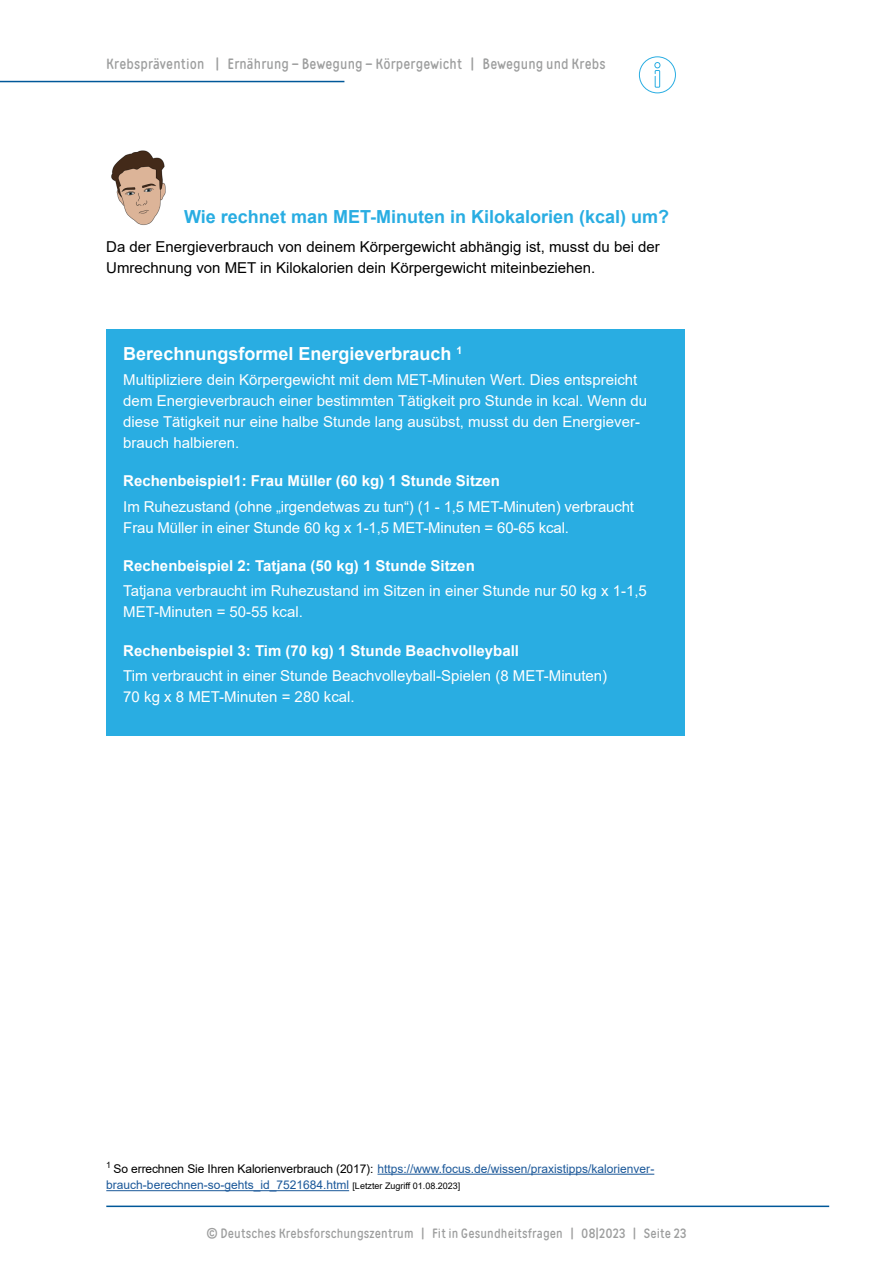
<style>
.page{position:relative;width:893px;height:1263px;background:#fff}
.page>*{position:absolute;margin:0;border:0;box-sizing:border-box;transform-origin:0 0}
.t1{font:700 18px "Arial";color:#29ade2}
.t2{font:700 18px "Arial";color:#fff}
.t3{font:15px/21px "Arial";color:#fff}
.t4{font:700 15px "Arial";color:#fff}
.t5{font:15px/21px "Arial";color:#000}
.t6{font:15px "Matias";letter-spacing:.01em;color:#9d9e9e}
.t7{font:13.5px "Matias";letter-spacing:.01em;color:#9d9e9e}
.t8{font:12px/16.5px "Arial";color:#1b5899}
.s1{color:#000}
.s2{font-size:9px;color:#000}
</style>
<div class="page">
<hr style="left:106px;top:1205px;width:723px;height:2px;background:#005899">
<hr style="left:0;top:81px;width:344px;height:1px;background:#005899">
<hr style="left:377px;top:1174px;width:277px;height:1px;background:#1b5899">
<hr style="left:106px;top:1190px;width:243px;height:1px;background:#1b5899">
<div style="left:639px;top:56px;width:37px;height:37px;background:#fff;border:1px solid #29ade2;border-radius:50%"></div>
<svg style="left:654px;top:62px;width:7px;height:26px"></svg>
<div style="left:106px;top:330px;width:579px;height:406px;background:#29ade2"></div>
<img style="left:111px;top:150px;width:55px;height:75px">
<p class="t6" style="left:106px;top:55px;width:501px">Krebsprävention | Ernährung – Bewegung – Körpergewicht | Bewegung und Krebs</p>
<p class="t1" style="left:184px;top:204px;width:486px">Wie rechnet man MET-Minuten in Kilokalorien (kcal) um?</p>
<p class="t5" style="left:106px;top:237px;width:555px">Da der Energieverbrauch von deinem Körpergewicht abhängig ist, musst du bei der<br>Umrechnung von MET in Kilokalorien dein Körpergewicht miteinbeziehen.</p>
<p class="t2" style="left:123px;top:341px;width:340px">Berechnungsformel Energieverbrauch <sup>1</sup></p>
<p class="t3" style="left:123px;top:369px;width:525px">Multipliziere dein Körpergewicht mit dem MET-Minuten Wert. Dies entspreicht dem Energieverbrauch einer bestimmten Tätigkeit pro Stunde in kcal. Wenn du diese Tätigkeit nur eine halbe Stunde lang ausübst, musst du den Energiever&shy;brauch halbieren.</p>
<p class="t4" style="left:123px;top:471px;width:378px">Rechenbeispiel1: Frau Müller (60 kg) 1 Stunde Sitzen</p>
<p class="t3" style="left:123px;top:496px;width:512px">Im Ruhezustand (ohne „irgendetwas zu tun“) (1 - 1,5 MET-Minuten) verbraucht<br>Frau Müller in einer Stunde 60 kg x 1-1,5 MET-Minuten = 60-65 kcal.</p>
<p class="t4" style="left:123px;top:555px;width:353px">Rechenbeispiel 2: Tatjana (50 kg) 1 Stunde Sitzen</p>
<p class="t3" style="left:123px;top:581px;width:525px">Tatjana verbraucht im Ruhezustand im Sitzen in einer Stunde nur 50 kg x 1-1,5<br>MET-Minuten = 50-55 kcal.</p>
<p class="t4" style="left:123px;top:640px;width:397px">Rechenbeispiel 3: Tim (70 kg) 1 Stunde Beachvolleyball</p>
<p class="t3" style="left:123px;top:665px;width:485px">Tim verbraucht in einer Stunde Beachvolleyball-Spielen (8 MET-Minuten)<br>70 kg x 8 MET-Minuten = 280 kcal.</p>
<p class="t8" style="left:106px;top:1160px;width:549px"><sup>1</sup> <span class="s1">So errechnen Sie Ihren Kalorienverbrauch (2017):</span> https://www.focus.de/wissen/praxistipps/kalorienver&shy;brauch-berechnen-so-gehts_id_7521684.html <span class="s2">[Letzter Zugriff 01.08.2023]</span></p>
<p class="t7" style="left:207px;top:1225px;width:481px">© Deutsches Krebsforschungszentrum | Fit in Gesundheitsfragen | 08|2023 | Seite 23</p>
</div>
